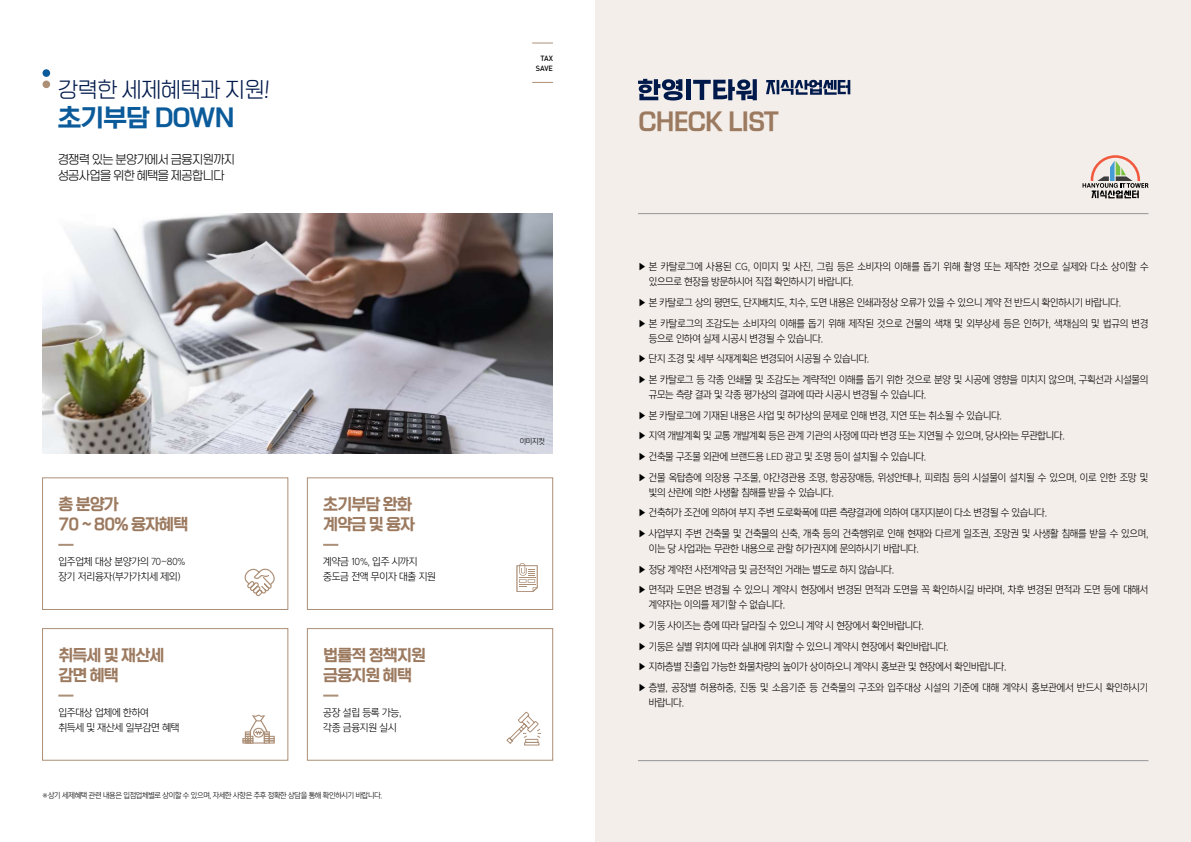
<style>
.page{position:relative;width:1191px;height:842px;background:#fff}
.page>*{position:absolute;margin:0;border:0;box-sizing:border-box;transform-origin:0 0}
.t1{font:24.6px "Rix Rak Sans B";letter-spacing:-.03em;color:#9c7a60}
.t2{font:24.6px "Rix Rak Sans B";letter-spacing:-.03em;color:#0b5b9b}
.t3{font:21.1px "Rix Rak Sans L";letter-spacing:-.03em;color:#00194b}
.t4{font:16px/20px "Rix Rak Sans B";letter-spacing:-.05em;color:#9c7a60;scale:.95 1}
.t5{font:12px/16px "Rix Rak Sans L";letter-spacing:-.05em;color:#000;scale:.95 1}
.t6{font:10px/20.7px "Yoon Gothic Std 730";letter-spacing:-.03em;color:#000;scale:.95 1}
.t7{font:10px/15px "Yoon Gothic Std 730";letter-spacing:-.03em;color:#000}
.t8{font:7.7px "Yoon Gothic Std 730";letter-spacing:-.05em;color:#000;scale:.95 1}
.t9{font:500 7.5px/10px "DIN Pro";color:#000;text-align:right}
</style>
<div class="page">
<div style="left:595px;top:0;width:596px;height:842px;background:#f3eeea"></div>
<div style="left:43px;top:69px;width:7px;height:8px;background:#0b5b9b;border-radius:50%"></div>
<div style="left:43px;top:81px;width:7px;height:7px;background:#ac8f77;border-radius:50%"></div>
<img style="left:43px;top:213px;width:510px;height:241px">
<svg style="left:532px;top:43px;width:21px;height:1px"></svg>
<svg style="left:532px;top:82px;width:21px;height:1px"></svg>
<div style="left:42px;top:478px;width:246px;height:132px;border:1px solid #ac8f77"></div>
<div style="left:42px;top:628px;width:246px;height:132px;border:1px solid #ac8f77"></div>
<svg style="left:244px;top:568px;width:31px;height:29px"></svg>
<svg style="left:58px;top:544px;width:15px;height:2px"></svg>
<svg style="left:58px;top:695px;width:15px;height:2px"></svg>
<div style="left:307px;top:478px;width:246px;height:132px;border:1px solid #ac8f77"></div>
<svg style="left:323px;top:544px;width:15px;height:2px"></svg>
<div style="left:307px;top:628px;width:246px;height:132px;border:1px solid #ac8f77"></div>
<svg style="left:323px;top:695px;width:15px;height:2px"></svg>
<svg style="left:516px;top:563px;width:21px;height:29px"></svg>
<svg style="left:242px;top:714px;width:33px;height:29px"></svg>
<svg style="left:506px;top:711px;width:35px;height:35px"></svg>
<hr style="left:638px;top:213px;width:510px;height:1px;background:#939598">
<hr style="left:638px;top:760px;width:510px;height:1px;background:#939598">
<svg style="left:1082px;top:155px;width:66px;height:43px"></svg>
<svg style="left:766px;top:80px;width:84px;height:15px"></svg>
<svg style="left:638px;top:79px;width:44px;height:22px"></svg>
<hr style="left:686px;top:80px;width:4px;height:20px;background:#00194b">
<svg style="left:693px;top:79px;width:64px;height:21px"></svg>
<h2 class="t3" style="left:58px;top:76px;width:216px">강력한 세제혜택과 지원!</h2>
<h1 class="t2" style="left:58px;top:101px;width:178px">초기부담 DOWN</h1>
<p class="t5" style="left:58px;top:152px;width:188px">경쟁력 있는 분양가에서 금융지원까지 성공사업을 위한 혜택을 제공합니다</p>
<p class="t9" style="left:536px;top:53px;width:19px">TAX<br>SAVE</p>
<h3 class="t4" style="left:58px;top:495px;width:138px">총 분양가<br>70 ~ 80% 융자혜택</h3>
<p class="t7" style="left:58px;top:554px;width:128px">입주업체 대상 분양가의 70~80% 장기 저리융자(부가가치세 제외)</p>
<h3 class="t4" style="left:58px;top:645px;width:113px">취득세 및 재산세 감면 혜택</h3>
<p class="t7" style="left:58px;top:705px;width:123px">입주대상 업체에 한하여<br>취득세 및 재산세 일부감면 혜택</p>
<h3 class="t4" style="left:323px;top:495px;width:98px">초기부담 완화 계약금 및 융자</h3>
<p class="t7" style="left:323px;top:554px;width:114px">계약금 10%, 입주 시까지 중도금 전액 무이자 대출 지원</p>
<h3 class="t4" style="left:323px;top:645px;width:110px">법률적 정책지원 금융지원 혜택</h3>
<p class="t7" style="left:323px;top:705px;width:80px">공장 설립 등록 가능, 각종 금융지원 실시</p>
<p class="t8" style="left:42px;top:791px;width:360px">※상기 세제혜택 관련 내용은 입점업체별로 상이할 수 있으며, 자세한 사항은 추후 정확한 상담을 통해 확인하시기 바랍니다.</p>
<p class="t8" style="left:520px;top:437px;width:28px">이미지컷</p>
<h1 class="t1" style="left:638px;top:105px;width:142px">CHECK LIST</h1>
<p class="t6" style="left:649px;top:259px;width:527px;line-height:15px;text-indent:-11px">▶ 본 카탈로그에 사용된 CG, 이미지 및 사진, 그림 등은 소비자의 이해를 돕기 위해 촬영 또는 제작한 것으로 실제와 다소 상이할 수 있으므로 현장을 방문하시어 직접 확인하시기 바랍니다.</p>
<p class="t6" style="left:638px;top:292px;width:539px">▶ 본 카탈로그 상의 평면도, 단지배치도, 치수, 도면 내용은 인쇄과정상 오류가 있을 수 있으니 계약 전 반드시 확인하시기 바랍니다.<br>▶ 본 카탈로그의 조감도는 소비자의 이해를 돕기 위해 제작된 것으로 건물의 색채 및 외부상세 등은 인허가, 색채심의 및 법규의 변경</p>
<p class="t6" style="left:638px;top:328px;width:539px;text-indent:11px">등으로 인하여 실제 시공시 변경될 수 있습니다.<br>▶ 단지 조경 및 세부 식재계획은 변경되어 시공될 수 있습니다.<br>▶ 본 카탈로그 등 각종 인쇄물 및 조감도는 계략적인 이해를 돕기 위한 것으로 분양 및 시공에 영향을 미치지 않으며, 구획선과 시설물의</p>
<p class="t6" style="left:638px;top:384px;width:538px;text-indent:11px">규모는 측량 결과 및 각종 평가상의 결과에 따라 시공시 변경될 수 있습니다.<br>▶ 본 카탈로그에 기재된 내용은 사업 및 허가상의 문제로 인해 변경, 지연 또는 취소될 수 있습니다.<br>▶ 지역 개발계획 및 교통 개발계획 등은 관계 기관의 사정에 따라 변경 또는 지연될 수 있으며, 당사와는 무관합니다.<br>▶ 건축물 구조물 외관에 브랜드용 LED 광고 및 조명 등이 설치될 수 있습니다.<br>▶ 건물 옥탑층에 의장용 구조물, 야간경관용 조명, 항공장애등, 위성안테나, 피뢰침 등의 시설물이 설치될 수 있으며, 이로 인한 조망 및</p>
<p class="t6" style="left:638px;top:482px;width:539px;text-indent:11px">빛의 산란에 의한 사생활 침해를 받을 수 있습니다.<br>▶ 건축허가 조건에 의하여 부지 주변 도로확폭에 따른 측량결과에 의하여 대지지분이 다소 변경될 수 있습니다.<br>▶ 사업부지 주변 건축물 및 건축물의 신축, 개축 등의 건축행위로 인해 현재와 다르게 일조권, 조망권 및 사생활 침해를 받을 수 있으며,</p>
<p class="t6" style="left:638px;top:538px;width:539px;text-indent:11px">이는 당 사업과는 무관한 내용으로 관할 허가권지에 문의하시기 바랍니다.<br>▶ 정당 계약전 사전계약금 및 금전적인 거래는 별도로 하지 않습니다.<br>▶ 면적과 도면은 변경될 수 있으니 계약시 현장에서 변경된 면적과 도면을 꼭 확인하시길 바라며, 차후 변경된 면적과 도면 등에 대해서</p>
<p class="t6" style="left:638px;top:594px;width:539px;text-indent:11px">계약자는 이의를 제기할 수 없습니다.<br>▶ 기둥 사이즈는 층에 따라 달라질 수 있으니 계약 시 현장에서 확인바랍니다.<br>▶ 기둥은 실별 위치에 따라 실내에 위치할 수 있으니 계약시 현장에서 확인바랍니다.<br>▶ 지하층별 진출입 가능한 화물차량의 높이가 상이하오니 계약시 홍보관 및 현장에서 확인바랍니다.<br>▶ 층별, 공장별 허용하중, 진동 및 소음기준 등 건축물의 구조와 입주대상 시설의 기준에 대해 계약시 홍보관에서 반드시 확인하시기</p>
<p class="t6" style="left:649px;top:692px;width:39px">바랍니다.</p>
</div>
